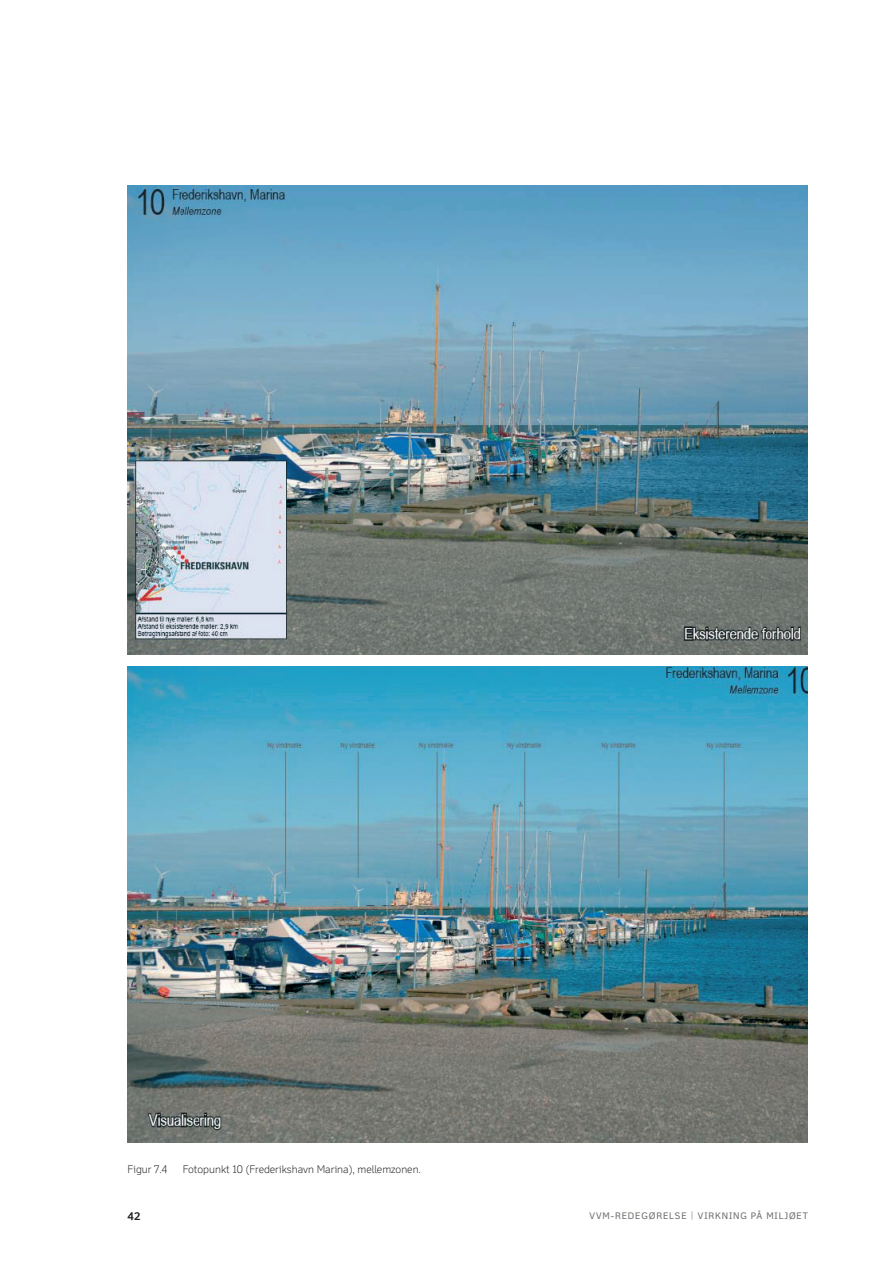
<style>
.page{position:relative;width:893px;height:1263px;background:#fff}
.page>*{position:absolute;margin:0;border:0;box-sizing:border-box;transform-origin:0 0}
.t1{font:300 10.5px "Felbridge DONG Energy";color:#231f20}
.t2{font:700 10.5px "Felbridge DONG Energy";color:#231f20}
.t3{font:9px "Felbridge DONG Energy";letter-spacing:.1em;color:#696e67}
.s1{font-weight:300}
</style>
<div class="page">
<img style="left:128px;top:185px;width:680px;height:470px">
<img style="left:128px;top:666px;width:680px;height:476px">
<p class="t1" style="left:128px;top:1165px;width:41px">Figur 7.4</p>
<p class="t1" style="left:183px;top:1165px;width:240px">Fotopunkt 10 (Frederikshavn Marina), mellemzonen.</p>
<p class="t2" style="left:128px;top:1212px;width:14px">42</p>
<p class="t3" style="left:590px;top:1212px;width:220px">VVM-REDEGØRELSE <span class="s1">|</span> VIRKNING PÅ MILJØET</p>
</div>
